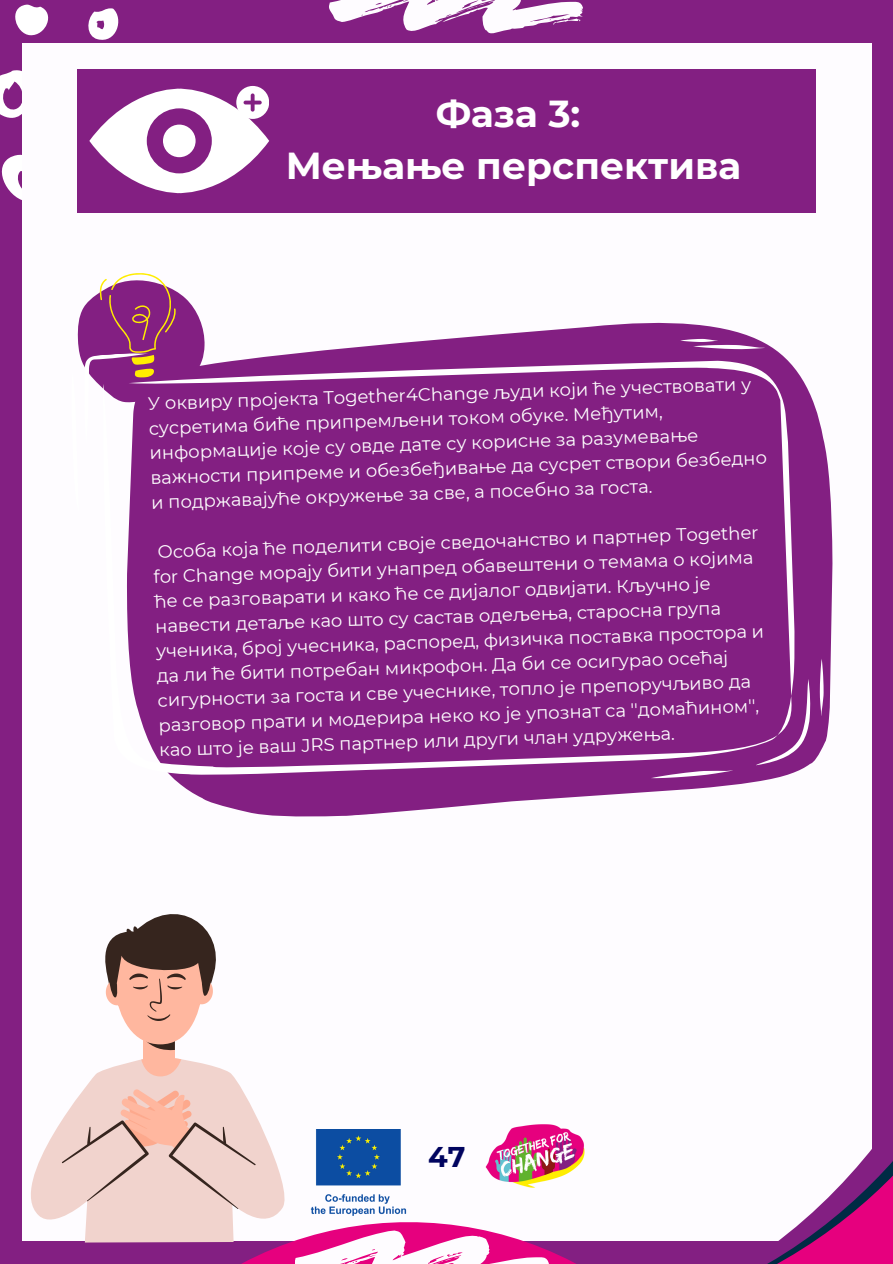
<style>
.page{position:relative;width:893px;height:1264px;background:#fff}
.page>*{position:absolute;margin:0;border:0;box-sizing:border-box;transform-origin:0 0}
.t1{font:700 37.5px/51.8px "Montserrat";color:#fff;text-align:center}
.t2{font:700 28.5px "Montserrat";color:#01045f}
.t3{font:18px/24.8px "Montserrat";color:#fff}
</style>
<div class="page">
<div style="left:0;top:0;width:892px;height:1263px;background:#831f82"></div>
<svg style="left:15px;top:4px;width:34px;height:32px"></svg>
<svg style="left:88px;top:8px;width:31px;height:32px"></svg>
<svg style="left:0;top:64px;width:23px;height:71px"></svg>
<svg style="left:1px;top:152px;width:22px;height:50px"></svg>
<div style="left:23px;top:43px;width:848px;height:1197px;background:#fefcff"></div>
<svg style="left:195px;top:1124px;width:422px;height:139px"></svg>
<svg style="left:329px;top:0;width:253px;height:34px"></svg>
<svg style="left:295px;top:1230px;width:253px;height:33px"></svg>
<svg style="left:22px;top:1056px;width:274px;height:186px"></svg>
<div style="left:144px;top:1021px;width:31px;height:42px;background:#ffb79f"></div>
<svg style="left:62px;top:1056px;width:194px;height:152px"></svg>
<svg style="left:105px;top:914px;width:111px;height:136px"></svg>
<div style="left:77px;top:69px;width:738px;height:143px;background:#831f82"></div>
<svg style="left:89px;top:86px;width:180px;height:108px"></svg>
<div style="left:163px;top:125px;width:32px;height:32px;background:#fff;border-radius:50%"></div>
<svg style="left:202px;top:322px;width:631px;height:495px"></svg>
<svg style="left:127px;top:337px;width:682px;height:461px;fill:#831f82"></svg>
<svg style="left:77px;top:273px;width:128px;height:240px"></svg>
<svg style="left:750px;top:658px;width:75px;height:107px"></svg>
<svg style="left:680px;top:337px;width:85px;height:16px"></svg>
<svg style="left:650px;top:769px;width:83px;height:10px"></svg>
<svg style="left:617px;top:1063px;width:275px;height:200px"></svg>
<p class="t1" style="left:286px;top:88px;width:456px">Фаза 3:<br>Мењање перспектива</p>
<p class="t3" style="left:147px;top:392px;width:618px;rotate:-2deg">У оквиру пројекта Together4Change људи који ће учествовати у сусретима биће припремљени током обуке. Међутим, информације које су овде дате су корисне за разумевање важности припреме и обезбеђивање да сусрет створи безбедно и подржавајуће окружење за све, а посебно за госта.</p>
<p class="t3" style="left:152px;top:540px;width:610px;rotate:-2deg">Особа која ће поделити своје сведочанство и партнер Together for Change морају бити унапред обавештени о темама о којима ће се разговарати и како ће се дијалог одвијати. Кључно је навести детаље као што су састав одељења, старосна група ученика, број учесника, распоред, физичка поставка простора и да ли ће бити потребан микрофон. Да би се осигурао осећај сигурности за госта и све учеснике, топло је препоручљиво да разговор прати и модерира неко ко је упознат са ''домаћином'', као што је ваш JRS партнер или други члан удружења.</p>
<p class="t2" style="left:428px;top:1139px;width:39px">47</p>
</div>
